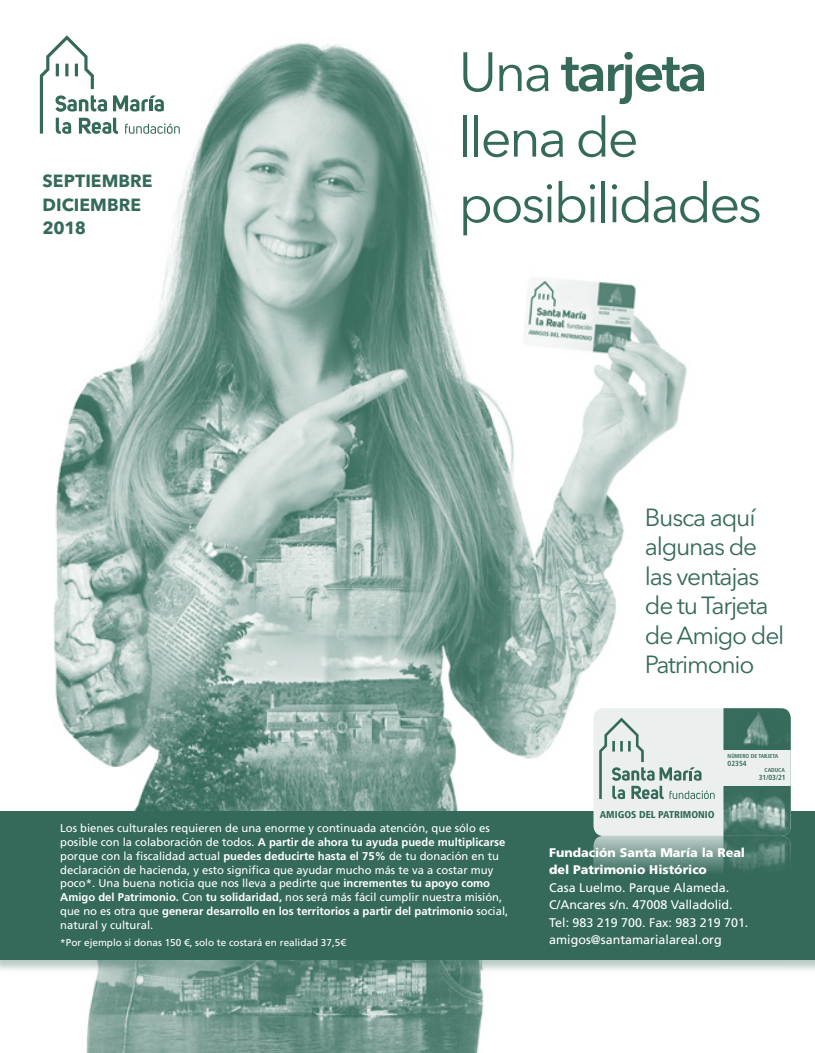
<style>
.page{position:relative;width:815px;height:1053px;background:#fff}
.page>*{position:absolute;margin:0;border:0;box-sizing:border-box;transform-origin:0 0}
.t1{font:54.62px/65.6px "Avenir Next LT Pro";letter-spacing:-.05em;color:#356a5b}
.t2{font:24.62px/29.5px "Avenir Next LT Pro";letter-spacing:-.05em;color:#356a5b}
.t3{font:700 17.5px/23.8px "Avenir Next LT Pro";letter-spacing:.005em;color:#356a5b}
.t4{font:12.5px/17.5px "Frutiger LT Std";color:#fff}
.t5{font:900 12.5px/17.5px "Frutiger LT Std";color:#fff}
.t6{font:11.25px/13.8px "Frutiger LT Std";color:#fff}
.t7{font:10px "Frutiger LT Std";color:#fff}
.t8{font:900 condensed 10px "Frutiger LT Std";color:#356a5b}
.t9{font:700 condensed 7.38px "Frutiger LT Std";color:#356a5b}
.t10{font:700 condensed 5.75px "Frutiger LT Std";color:#356a5b}
.s1{font-weight:600}
.s2{font-weight:700}
</style>
<div class="page">
<img style="left:39px;top:42px;width:648px;height:1010px">
<div style="left:0;top:811px;width:815px;height:162px;background:#356a5b;opacity:.35"></div>
<div style="left:0;top:811px;width:815px;height:147px;background:#356a5b"></div>
<div style="left:593px;top:708px;width:198px;height:127px;background:#ebf0ef;border-radius:10px"></div>
<img style="left:723px;top:708px;width:68px;height:255px">
<div style="left:719px;top:750px;width:72px;height:35px;background:#ebf0ef"></div>
<svg style="left:593px;top:835px;width:198px;height:128px"></svg>
<div style="left:719px;top:886px;width:72px;height:35px;background:#356a5b"></div>
<svg style="left:606px;top:885px;width:103px;height:59px"></svg>
<svg style="left:40px;top:35px;width:140px;height:99px"></svg>
<hr style="left:149px;top:99px;width:4px;height:12px;background:#356a5b">
<svg style="left:599px;top:717px;width:116px;height:82px"></svg>
<svg style="left:606px;top:870px;width:103px;height:7px"></svg>
<h3 class="t3" style="left:43px;top:169px;width:112px">SEPTIEMBRE<br>DICIEMBRE<br>2018</h3>
<h1 class="t1" style="left:458px;top:39px;width:305px">Una <span class="s1">tarjeta </span>llena de posibilidades</h1>
<h2 class="t2" style="left:645px;top:502px;width:141px">Busca aquí algunas de las ventajas de tu Tarjeta de Amigo del<br>Patrimonio</h2>
<p class="t10" style="left:728px;top:752px;width:52px">NÚMERO DE TARJETA</p>
<p class="t10" style="left:764px;top:766px;width:22px">CADUCA</p>
<p class="t9" style="left:728px;top:759px;width:21px">02354</p>
<p class="t8" style="left:600px;top:808px;width:116px">AMIGOS DEL PATRIMONIO</p>
<p class="t9" style="left:759px;top:773px;width:29px">31/03/21</p>
<p class="t6" style="left:60px;top:821px;width:450px">Los bienes culturales requieren de una enorme y continuada atención, que sólo es posible con la colaboración de todos. <span class="s2">A partir de ahora tu ayuda puede multiplicarse </span>porque con la fiscalidad actual <span class="s2">puedes deducirte hasta el 75%</span> de tu donación en tu declaración de hacienda, y esto significa que ayudar mucho más te va a costar muy poco*. Una buena noticia que nos lleva a pedirte que <span class="s2">incrementes tu apoyo como Amigo del Patrimonio.</span> Con <span class="s2">tu solidaridad,</span> nos será más fácil cumplir nuestra misión, que no es otra que <span class="s2">generar desarrollo en los territorios a partir del patrimonio</span> social, natural y cultural.</p>
<p class="t7" style="left:60px;top:936px;width:287px">*Por ejemplo si donas 150 €, solo te costará en realidad 37,5€</p>
<p class="t5" style="left:549px;top:843px;width:197px">Fundación Santa María la Real del Patrimonio Histórico</p>
<p class="t4" style="left:549px;top:878px;width:201px">Casa Luelmo. Parque Alameda.<br>C/Ancares s/n. 47008 Valladolid.<br>Tel: 983 219 700. Fax: 983 219 701. amigos@santamarialareal.org</p>
</div>
